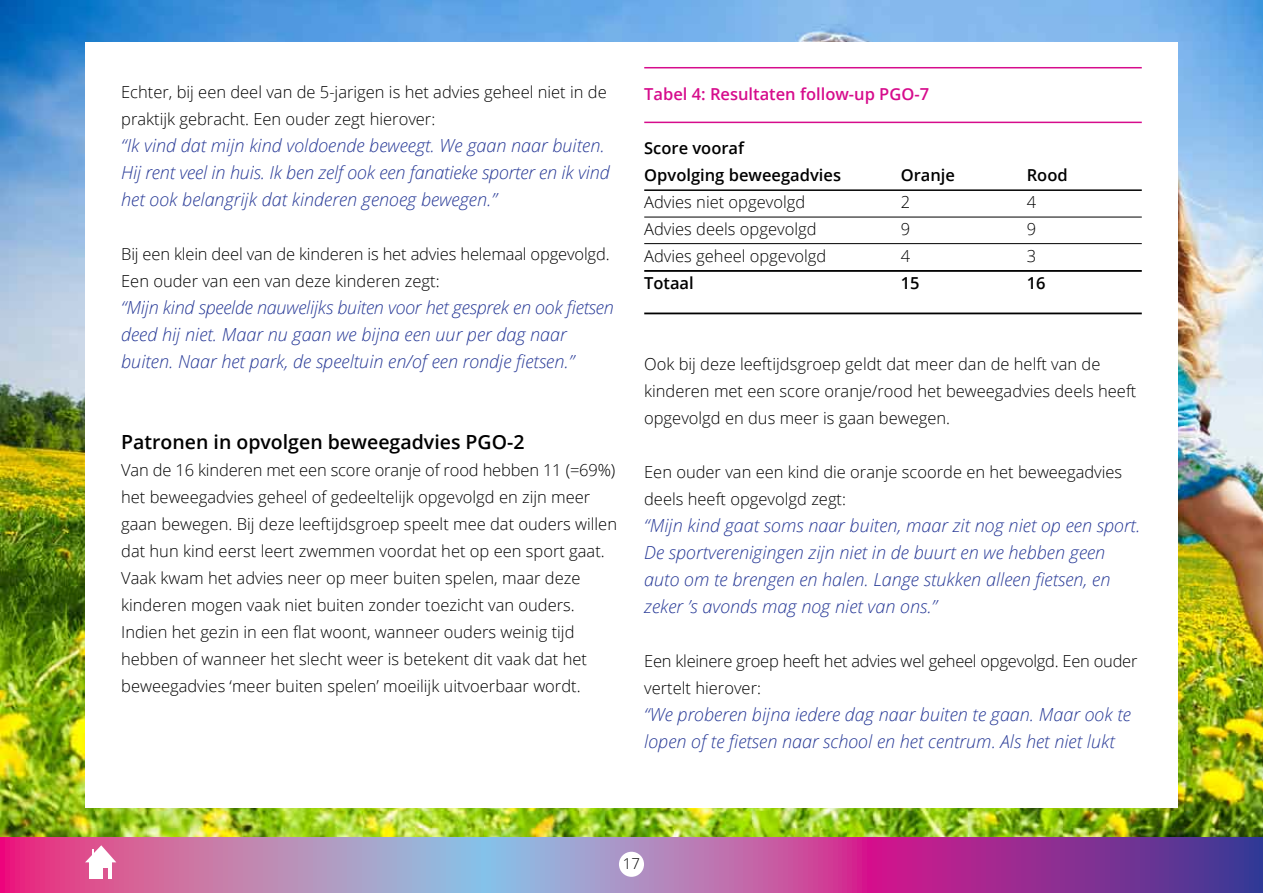
<style>
.page{position:relative;width:1263px;height:893px;background:#fff}
.page>*{position:absolute;margin:0;border:0;box-sizing:border-box;transform-origin:0 0}
.t1{font:600 19.5px "Open Sans";color:#000}
.t2{font:italic 300 18px/27px "Open Sans";color:#283a97}
.t3{font:300 16.5px/27px "Open Sans";color:#000}
.t4{font:600 16.5px/27px "Open Sans";color:#000}
.t5{font:600 16.5px "Open Sans";color:#d60c8c}
.t6{font:300 15px "Open Sans";color:#000}
</style>
<div class="page">
<img style="left:0;top:0;width:1263px;height:838px">
<svg style="left:0;top:838px;width:1263px;height:55px;background:#a963a9"></svg>
<div style="left:85px;top:43px;width:1093px;height:765px;background:#fff"></div>
<div style="left:619px;top:852px;width:25px;height:25px;background:#fff;border-radius:50%"></div>
<div style="left:89px;top:859px;width:14px;height:20px;background:#fff"></div>
<hr style="left:109px;top:859px;width:3px;height:20px;background:#fff">
<svg style="left:85px;top:845px;width:31px;height:17px"></svg>
<div style="left:96px;top:859px;width:14px;height:9px;background:#fff"></div>
<hr style="left:644px;top:189px;width:498px;height:2px;background:#000">
<hr style="left:644px;top:67px;width:498px;height:1px;background:#d60c8c">
<hr style="left:644px;top:122px;width:498px;height:1px;background:#d60c8c">
<hr style="left:644px;top:217px;width:498px;height:1px;background:#000">
<hr style="left:644px;top:243px;width:498px;height:1px;background:#000">
<hr style="left:644px;top:270px;width:498px;height:2px;background:#000">
<hr style="left:644px;top:313px;width:498px;height:1px;background:#000">
<p class="t3" style="left:121px;top:78px;width:487px">Echter, bij een deel van de 5-jarigen is het advies geheel niet in de praktijk gebracht. Een ouder zegt hierover:</p>
<p class="t2" style="left:121px;top:131px;width:490px">“Ik vind dat mijn kind voldoende beweegt. We gaan naar buiten.<br>Hij rent veel in huis. Ik ben zelf ook een fanatieke sporter en ik vind het ook belangrijk dat kinderen genoeg bewegen.”</p>
<p class="t3" style="left:121px;top:240px;width:490px">Bij een klein deel van de kinderen is het advies helemaal opgevolgd.<br>Een ouder van een van deze kinderen zegt:</p>
<p class="t2" style="left:121px;top:293px;width:494px">“Mijn kind speelde nauwelijks buiten voor het gesprek en ook fietsen deed hij niet. Maar nu gaan we bijna een uur per dag naar buiten. Naar het park, de speeltuin en/of een rondje fietsen.”</p>
<p class="t1" style="left:121px;top:428px;width:405px">Patronen in opvolgen beweegadvies PGO-2</p>
<p class="t3" style="left:121px;top:456px;width:497px">Van de 16 kinderen met een score oranje of rood hebben 11 (=69%) het beweegadvies geheel of gedeeltelijk opgevolgd en zijn meer gaan bewegen. Bij deze leeftijdsgroep speelt mee dat ouders willen dat hun kind eerst leert zwemmen voordat het op een sport gaat.<br>Vaak kwam het advies neer op meer buiten spelen, maar deze kinderen mogen vaak niet buiten zonder toezicht van ouders.<br>Indien het gezin in een flat woont, wanneer ouders weinig tijd hebben of wanneer het slecht weer is betekent dit vaak dat het beweegadvies ‘meer buiten spelen’ moeilijk uitvoerbaar wordt.</p>
<p class="t5" style="left:644px;top:83px;width:286px">Tabel 4: Resultaten follow-up PGO-7</p>
<p class="t4" style="left:644px;top:134px;width:198px">Score vooraf<br>Opvolging beweegadvies</p>
<p class="t4" style="left:901px;top:161px;width:56px">Oranje</p>
<p class="t4" style="left:1027px;top:161px;width:42px">Rood</p>
<p class="t3" style="left:644px;top:188px;width:162px">Advies niet opgevolgd</p>
<p class="t3" style="left:901px;top:188px;width:11px">2</p>
<p class="t3" style="left:1027px;top:188px;width:11px">4</p>
<p class="t3" style="left:644px;top:215px;width:174px">Advies deels opgevolgd</p>
<p class="t3" style="left:901px;top:215px;width:11px">9</p>
<p class="t3" style="left:1027px;top:215px;width:11px">9</p>
<p class="t3" style="left:644px;top:242px;width:184px">Advies geheel opgevolgd</p>
<p class="t3" style="left:901px;top:242px;width:11px">4</p>
<p class="t3" style="left:1027px;top:242px;width:11px">3</p>
<p class="t4" style="left:644px;top:269px;width:51px">Totaal</p>
<p class="t4" style="left:901px;top:269px;width:20px">15</p>
<p class="t4" style="left:1027px;top:269px;width:20px">16</p>
<p class="t3" style="left:644px;top:350px;width:494px">Ook bij deze leeftijdsgroep geldt dat meer dan de helft van de kinderen met een score oranje/rood het beweegadvies deels heeft opgevolgd en dus meer is gaan bewegen.</p>
<p class="t3" style="left:644px;top:458px;width:480px">Een ouder van een kind die oranje scoorde en het beweegadvies deels heeft opgevolgd zegt:</p>
<p class="t2" style="left:644px;top:511px;width:498px">“Mijn kind gaat soms naar buiten, maar zit nog niet op een sport.<br>De sportverenigingen zijn niet in de buurt en we hebben geen auto om te brengen en halen. Lange stukken alleen fietsen, en zeker ’s avonds mag nog niet van ons.”</p>
<p class="t3" style="left:644px;top:647px;width:495px">Een kleinere groep heeft het advies wel geheel opgevolgd. Een ouder vertelt hierover:</p>
<p class="t2" style="left:644px;top:700px;width:488px">“We proberen bijna iedere dag naar buiten te gaan. Maar ook te lopen of te fietsen naar school en het centrum. Als het niet lukt</p>
<p class="t6" style="left:623px;top:853px;width:19px">17</p>
</div>
